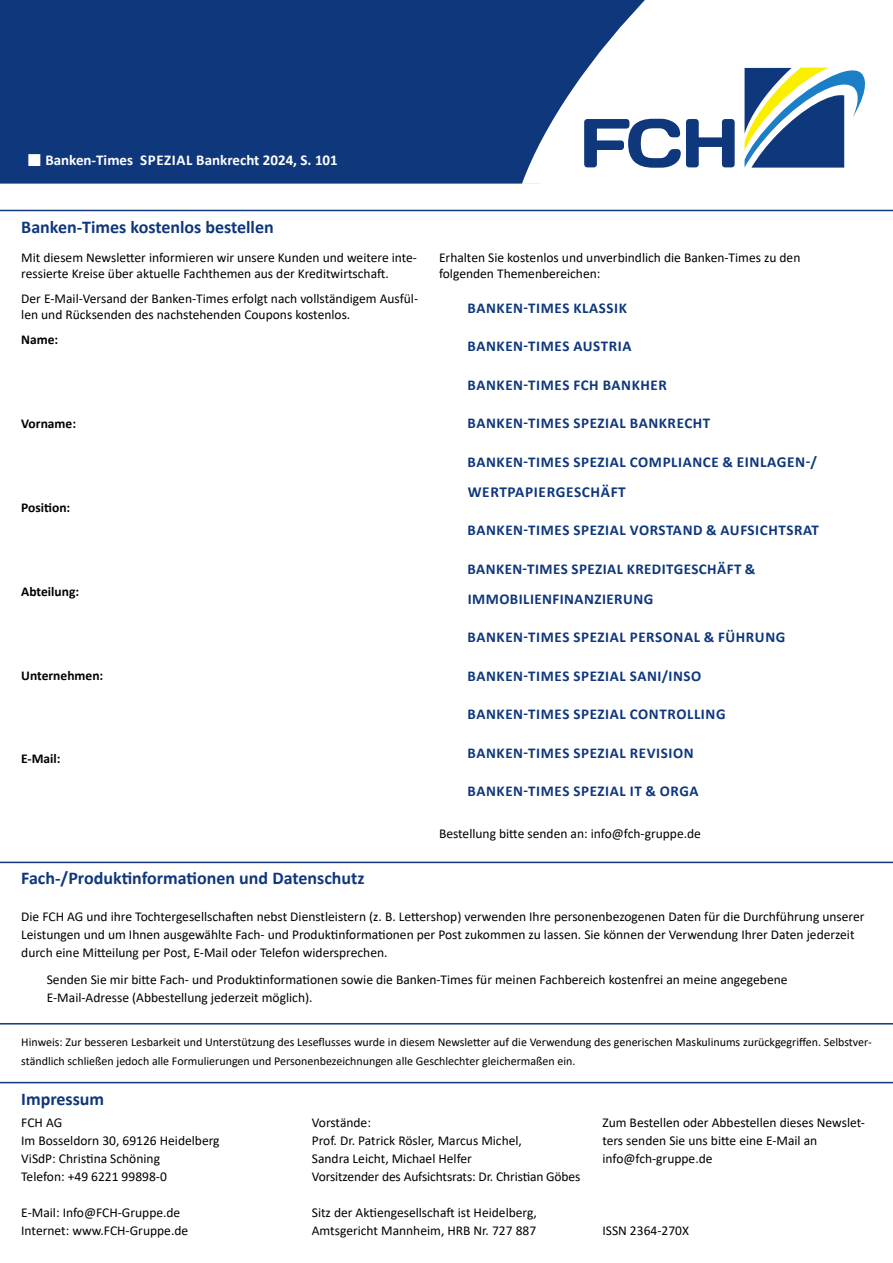
<style>
.page{position:relative;width:893px;height:1263px;background:#fff}
.page>*{position:absolute;margin:0;border:0;box-sizing:border-box;transform-origin:0 0}
.t1{font:700 18px "Calibri";color:#0f377c}
.t2{font:700 15.3px "Calibri";letter-spacing:.04em;color:#0f377c}
.t3{font:700 15px/30px "Calibri";letter-spacing:.04em;color:#0f377c}
.t4{font:700 15px "Calibri";color:#fff}
.t5{font:13.5px/18px "Calibri";color:#000}
.t6{font:700 13.5px "Calibri";color:#000}
.t7{font:12px/19.5px "Calibri";color:#000}
.s1{font-size:15.3px}
</style>
<div class="page">
<div style="left:0;top:0;width:522px;height:184px;background:#0f377c"></div>
<svg style="left:522px;top:0;width:142px;height:184px"></svg>
<svg style="left:584px;top:119px;width:151px;height:49px"></svg>
<svg style="left:744px;top:67px;width:121px;height:101px"></svg>
<hr style="left:0;top:210px;width:893px;height:1px;background:#0f377c">
<hr style="left:0;top:1082px;width:893px;height:1px;background:#0f377c">
<hr style="left:0;top:862px;width:893px;height:1px;background:#0f377c">
<hr style="left:0;top:1023px;width:893px;height:1px;background:#0f377c">
<svg style="left:29px;top:154px;width:12px;height:12px"></svg>
<p class="t4" style="left:45px;top:150px;width:294px">Banken-Times SPEZIAL Bankrecht 2024, S. 101</p>
<h1 class="t1" style="left:21px;top:214px;width:254px">Banken-Times kostenlos bestellen</h1>
<p class="t5" style="left:21px;top:249px;width:397px;line-height:16.2px">Mit diesem Newsletter informieren wir unsere Kunden und weitere inte&shy;ressierte Kreise über aktuelle Fachthemen aus der Kreditwirtschaft.</p>
<p class="t5" style="left:21px;top:290px;width:398px;line-height:16.2px">Der E-Mail-Versand der Banken-Times erfolgt nach vollständigem Ausfül&shy;len und Rücksenden des nachstehenden Coupons kostenlos.</p>
<p class="t6" style="left:21px;top:330px;width:39px">Name:</p>
<p class="t6" style="left:21px;top:414px;width:56px">Vorname:</p>
<p class="t6" style="left:21px;top:498px;width:51px">Position:</p>
<p class="t6" style="left:21px;top:582px;width:59px">Abteilung:</p>
<p class="t6" style="left:21px;top:665px;width:84px">Unternehmen:</p>
<p class="t6" style="left:21px;top:749px;width:41px">E-Mail:</p>
<h1 class="t1" style="left:21px;top:866px;width:345px">Fach-/Produktinformationen und Datenschutz</h1>
<p class="t5" style="left:439px;top:249px;width:363px;line-height:16.2px">Erhalten Sie kostenlos und unverbindlich die Banken-Times zu den folgenden Themenbereichen:</p>
<p class="t3" style="left:468px;top:292px;width:161px">BANKEN-TIMES KLASSIK</p>
<p class="t3" style="left:468px;top:331px;width:165px">BANKEN-TIMES AUSTRIA</p>
<p class="t3" style="left:468px;top:369px;width:201px">BANKEN-TIMES FCH BANKHER</p>
<p class="t3" style="left:468px;top:408px;width:244px">BANKEN-TIMES SPEZIAL BANKRECHT</p>
<p class="t3" style="left:468px;top:446px;width:351px">BANKEN-TIMES SPEZIAL COMPLIANCE &amp; <span class="s1">EINLAGEN-/</span></p>
<p class="t2" style="left:468px;top:481px;width:159px">WERTPAPIERGESCHÄFT</p>
<p class="t3" style="left:468px;top:515px;width:353px">BANKEN-TIMES SPEZIAL VORSTAND &amp; AUFSICHTSRAT</p>
<p class="t3" style="left:468px;top:553px;width:289px">BANKEN-TIMES SPEZIAL KREDITGESCHÄFT &amp;<br>IMMOBILIENFINANZIERUNG</p>
<p class="t3" style="left:468px;top:622px;width:319px">BANKEN-TIMES SPEZIAL PERSONAL &amp; FÜHRUNG</p>
<p class="t3" style="left:468px;top:660px;width:235px">BANKEN-TIMES SPEZIAL SANI/INSO</p>
<p class="t3" style="left:468px;top:699px;width:259px">BANKEN-TIMES SPEZIAL CONTROLLING</p>
<p class="t3" style="left:468px;top:737px;width:228px">BANKEN-TIMES SPEZIAL REVISION</p>
<p class="t3" style="left:468px;top:776px;width:233px">BANKEN-TIMES SPEZIAL IT &amp; ORGA</p>
<p class="t5" style="left:439px;top:824px;width:263px">Bestellung bitte senden an: info@fch-gruppe.de</p>
<p class="t5" style="left:21px;top:908px;width:845px">Die FCH AG und ihre Tochtergesellschaften nebst Dienstleistern (z. B. Lettershop) verwenden Ihre personenbezogenen Daten für die Durchführung unserer<br>Leistungen und um Ihnen ausgewählte Fach- und Produktinformationen per Post zukommen zu lassen. Sie können der Verwendung Ihrer Daten jederzeit durch eine Mitteilung per Post, E-Mail oder Telefon widersprechen.</p>
<p class="t5" style="left:47px;top:970px;width:742px">Senden Sie mir bitte Fach- und Produktinformationen sowie die Banken-Times für meinen Fachbereich kostenfrei an meine angegebene<br>E-Mail-Adresse (Abbestellung jederzeit möglich).</p>
<p class="t7" style="left:21px;top:1031px;width:852px">Hinweis: Zur besseren Lesbarkeit und Unterstützung des Leseflusses wurde in diesem Newsletter auf die Verwendung des generischen Maskulinums zurückgegriffen. Selbstver&shy;ständlich schließen jedoch alle Formulierungen und Personenbezeichnungen alle Geschlechter gleichermaßen ein.</p>
<h1 class="t1" style="left:21px;top:1086px;width:85px">Impressum</h1>
<p class="t5" style="left:21px;top:1113px;width:200px">FCH AG<br>Im Bosseldorn 30, 69126 Heidelberg<br>ViSdP: Christina Schöning<br>Telefon: +49 6221 99898-0</p>
<p class="t5" style="left:21px;top:1203px;width:168px">E-Mail: Info@FCH-Gruppe.de<br>Internet: www.FCH-Gruppe.de</p>
<p class="t5" style="left:312px;top:1113px;width:270px">Vorstände:<br>Prof. Dr. Patrick Rösler, Marcus Michel,<br>Sandra Leicht, Michael Helfer<br>Vorsitzender des Aufsichtsrats: Dr. Christian Göbes</p>
<p class="t5" style="left:312px;top:1203px;width:227px">Sitz der Aktiengesellschaft ist Heidelberg,<br>Amtsgericht Mannheim, HRB Nr. 727 887</p>
<p class="t5" style="left:602px;top:1113px;width:264px">Zum Bestellen oder Abbestellen dieses Newslet&shy;ters senden Sie uns bitte eine E-Mail an info@fch-gruppe.de</p>
<p class="t5" style="left:602px;top:1221px;width:88px">ISSN 2364-270X</p>
</div>
